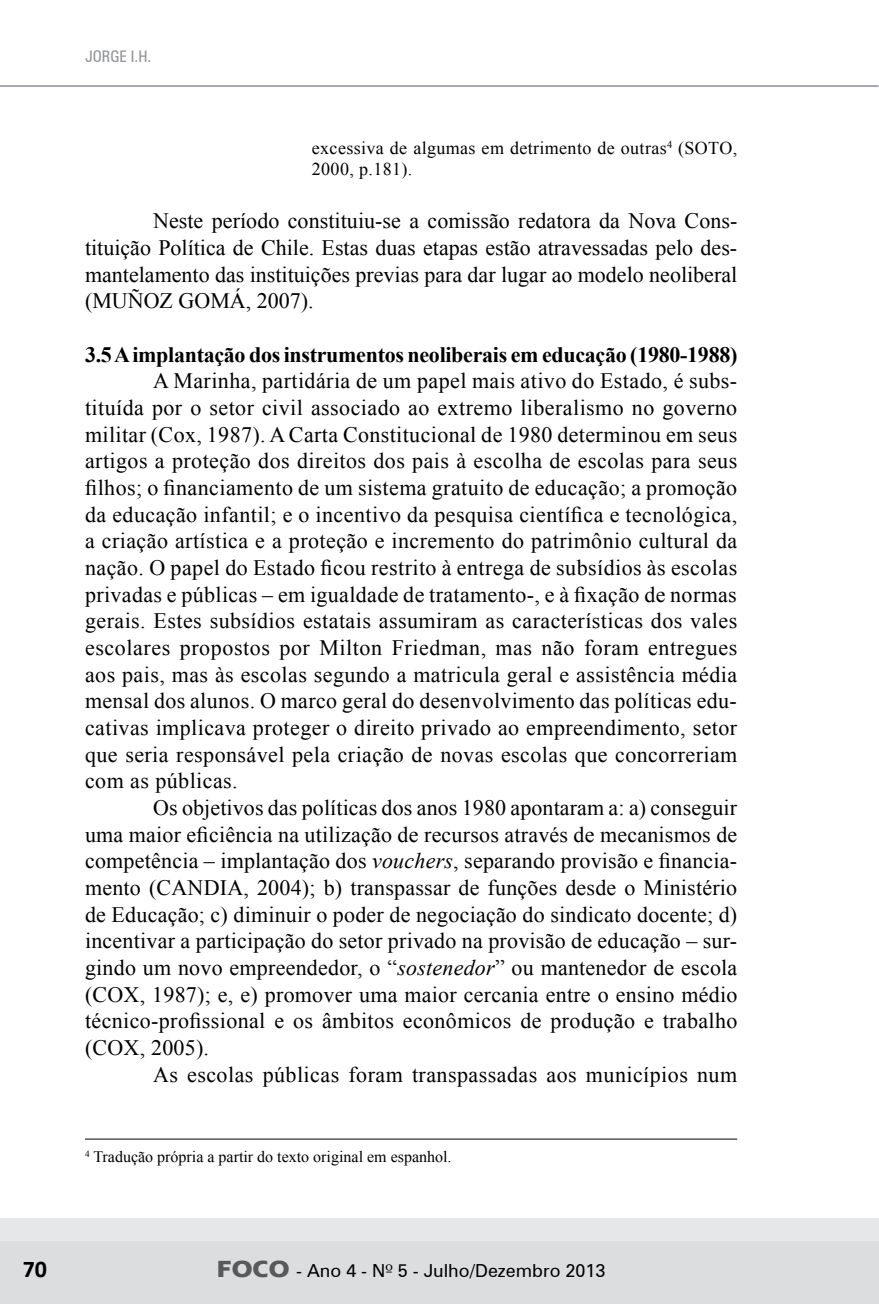
<style>
.page{position:relative;width:879px;height:1304px;background:#fff}
.page>*{position:absolute;margin:0;border:0;box-sizing:border-box;transform-origin:0 0}
.t1{font:700 24px "Calibri";color:#000}
.t2{font:22px/26.6px "Times New Roman";letter-spacing:.02em;color:#000;text-align:justify}
.t3{font:700 22px "Times New Roman";letter-spacing:-.015em;color:#000}
.t4{font:18px/21px "Times New Roman";letter-spacing:.02em;color:#000}
.t5{font:18px "Zurich BT";color:#000}
.t6{font:16px "Times New Roman";color:#000}
.t7{font:condensed 16px "Zurich BT";color:#939598}
.s1{font-style:italic}
.s2{font-family:"Erie";font-weight:700;font-size:24px;color:#58595b}
.s3{font-family:"Zapf Humanist 601 BT"}
</style>
<div class="page">
<div style="left:0;top:1218px;width:878px;height:27px;background:#e6e7e8"></div>
<div style="left:0;top:1242px;width:879px;height:62px;background:#dcddde"></div>
<hr style="left:0;top:85px;width:878px;height:2px;background:#a7a9ac">
<hr style="left:85px;top:1139px;width:652px;height:1px;background:#000">
<p class="t7" style="left:85px;top:47px;width:68px">JORGE I.H.</p>
<p class="t4" style="left:312px;top:137px;width:427px">excessiva de algumas em detrimento de outras<sup>4</sup> (SOTO,<br>2000, p.181).</p>
<p class="t2" style="left:85px;top:207px;width:654px;text-indent:68px">Neste período constituiu-se a comissão redatora da Nova Cons&shy;tituição Política de Chile. Estas duas etapas estão atravessadas pelo des&shy;mantelamento das instituições previas para dar lugar ao modelo neoliberal (MUÑOZ GOMÁ, 2007).</p>
<p class="t3" style="left:85px;top:339px;width:654px">3.5 A implantação dos instrumentos neoliberais em educação (1980-1988)</p>
<p class="t2" style="left:85px;top:367px;width:654px;text-indent:68px">A Marinha, partidária de um papel mais ativo do Estado, é subs&shy;tituída por o setor civil associado ao extremo liberalismo no governo militar (Cox, 1987). A Carta Constitucional de 1980 determinou em seus artigos a proteção dos direitos dos pais à escolha de escolas para seus filhos; o financiamento de um sistema gratuito de educação; a promoção da educação infantil; e o incentivo da pesquisa científica e tecnológica, a criação artística e a proteção e incremento do patrimônio cultural da nação. O papel do Estado ficou restrito à entrega de subsídios às escolas privadas e públicas – em igualdade de tratamento-, e à fixação de normas gerais. Estes subsídios estatais assumiram as características dos vales escolares propostos por Milton Friedman, mas não foram entregues aos pais, mas às escolas segundo a matricula geral e assistência média mensal dos alunos. O marco geral do desenvolvimento das políticas edu&shy;cativas implicava proteger o direito privado ao empreendimento, setor que seria responsável pela criação de novas escolas que concorreriam com as públicas.</p>
<p class="t2" style="left:85px;top:794px;width:654px;text-indent:68px">Os objetivos das políticas dos anos 1980 apontaram a: a) conseguir uma maior eficiência na utilização de recursos através de mecanismos de competência – implantação dos <span class="s1">vouchers</span>, separando provisão e financia&shy;mento (CANDIA, 2004); b) transpassar de funções desde o Ministério de Educação; c) diminuir o poder de negociação do sindicato docente; d) incentivar a participação do setor privado na provisão de educação – sur&shy;gindo um novo empreendedor, o “<span class="s1">sostenedor</span>” ou mantenedor de escola (COX, 1987); e, e) promover uma maior cercania entre o ensino médio técnico-profissional e os âmbitos econômicos de produção e trabalho (COX, 2005).</p>
<p class="t2" style="left:153px;top:1061px;width:585px">As escolas públicas foram transpassadas aos municípios num</p>
<p class="t6" style="left:85px;top:1146px;width:368px"><sup>4</sup> Tradução própria a partir do texto original em espanhol.</p>
<p class="t1" style="left:23px;top:1253px;width:26px">70</p>
<p class="t5" style="left:217px;top:1260px;width:390px"><span class="s2">FOCO</span> - Ano 4 - N<span class="s3">º</span> 5 - Julho/Dezembro 2013</p>
</div>
